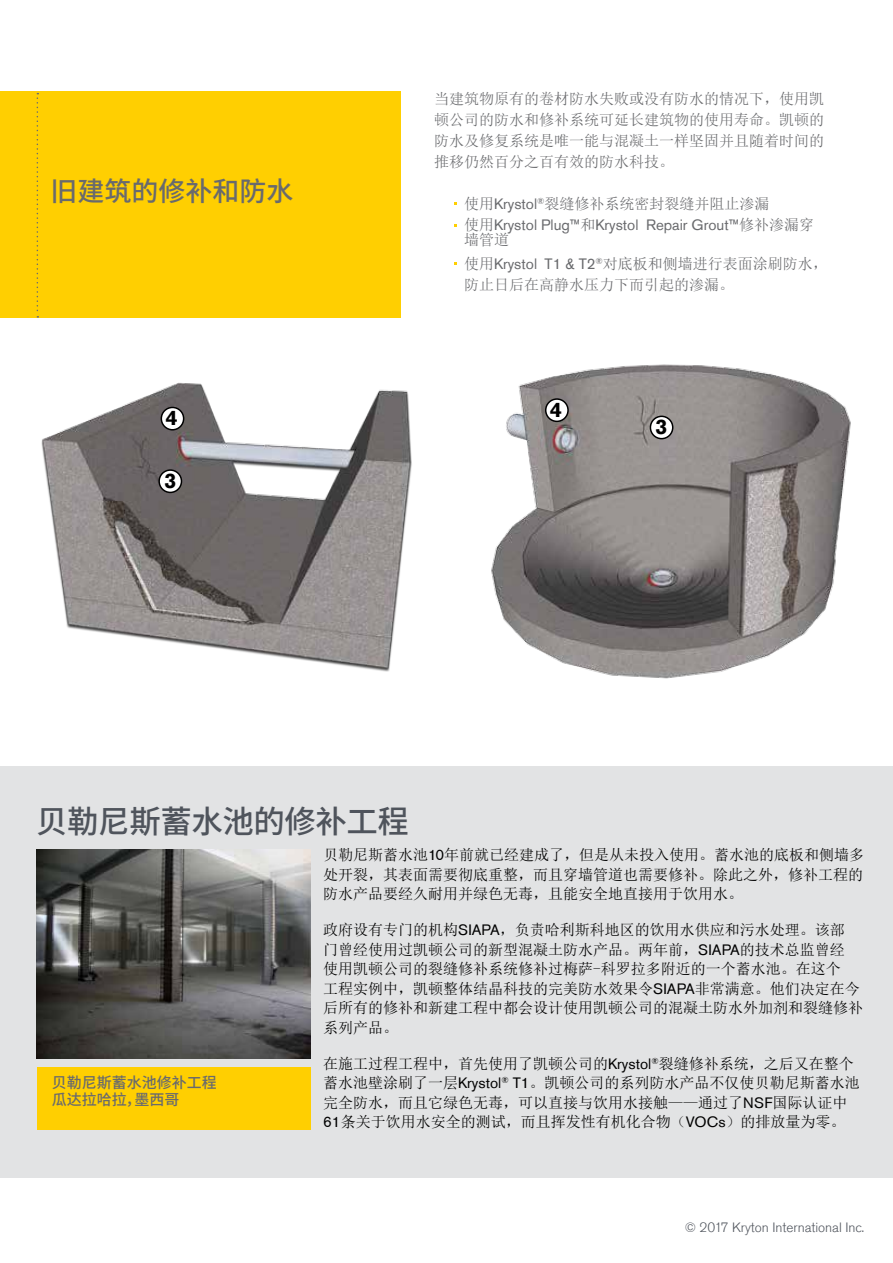
<style>
.page{position:relative;width:893px;height:1263px;background:#fff}
.page>*{position:absolute;margin:0;border:0;box-sizing:border-box;transform-origin:0 0}
.t1{font:500 31.5px "Source Han Sans CN";letter-spacing:-.015em;color:#4f545c}
.t2{font:500 27px "Source Han Sans CN";color:#696a6d}
.t3{font:700 21px "Akzidenz Grotesk Std";color:#000}
.t4{font:15px/19.5px "Sim Sun";color:#000}
.t5{font:15px/21px "Sim Sun";color:#696a6d;text-align:justify}
.t6{font:15px "Akzidenz Grotesk Std";color:#696a6d}
.t7{font:500 15px/16.5px "Source Han Sans CN";color:#696a6d}
.t8{font:300 13.5px "Akzidenz Grotesk Std";color:#4f545c}
.s1{font-family:"Akzidenz Grotesk Std"}
.s2{font-family:"Sim Sun"}
</style>
<div class="page">
<div style="left:0;top:91px;width:401px;height:227px;background:#ffcf01"></div>
<svg style="left:37px;top:93px;width:1px;height:225px"></svg>
<img style="left:491px;top:364px;width:360px;height:315px">
<img style="left:41px;top:382px;width:371px;height:290px">
<div style="left:159px;top:470px;width:22px;height:22px;background:#fff;border-radius:50%"></div>
<div style="left:158px;top:469px;width:24px;height:24px;border:2px solid #000;border-radius:50%"></div>
<div style="left:650px;top:416px;width:23px;height:23px;background:#fff;border-radius:50%"></div>
<div style="left:650px;top:416px;width:23px;height:23px;border:2px solid #000;border-radius:50%"></div>
<div style="left:161px;top:407px;width:23px;height:23px;background:#fff;border-radius:50%"></div>
<div style="left:161px;top:407px;width:23px;height:23px;border:2px solid #000;border-radius:50%"></div>
<div style="left:546px;top:399px;width:22px;height:22px;background:#fff;border-radius:50%"></div>
<div style="left:545px;top:398px;width:24px;height:24px;border:2px solid #000;border-radius:50%"></div>
<div style="left:0;top:767px;width:893px;height:411px;background:#e2e3e4"></div>
<div style="left:37px;top:1067px;width:273px;height:62px;background:#ffcf01"></div>
<img style="left:37px;top:849px;width:273px;height:210px">
<h2 class="t2" style="left:50px;top:176px;width:245px">旧建筑的修补和防水</h2>
<h3 class="t3" style="left:166px;top:406px;width:13px">4</h3>
<h3 class="t3" style="left:164px;top:469px;width:13px">3</h3>
<p class="t5" style="left:434px;top:88px;width:391px">当建筑物原有的卷材防水失败或没有防水的情况下，使用凯顿公司的防水和修补系统可延长建筑物的使用寿命。凯顿的防水及修复系统是唯一能与混凝土一样坚固并且随着时间的推移仍然百分之百有效的防水科技。</p>
<p class="t5" style="left:464px;top:193px;width:307px">使用<span class="s1">Krystol</span><sup>®</sup>裂缝修补系统密封裂缝并阻止渗漏</p>
<p class="t6" style="left:464px;top:215px;width:352px"><span class="s2">使用</span>Krystol Plug™<span class="s2">和</span>Krystol Repair Grout™<span class="s2">修补渗漏穿</span></p>
<p class="t5" style="left:464px;top:227px;width:365px;line-height:24px">墙管道<br>使用<span class="s1">Krystol T1 &amp; T2</span><sup>®</sup>对底板和侧墙进行表面涂刷防水，</p>
<p class="t5" style="left:464px;top:274px;width:271px">防止日后在高静水压力下而引起的渗漏。</p>
<h3 class="t3" style="left:550px;top:398px;width:13px">4</h3>
<h3 class="t3" style="left:656px;top:415px;width:13px">3</h3>
<h1 class="t1" style="left:36px;top:803px;width:374px">贝勒尼斯蓄水池的修补工程</h1>
<p class="t7" style="left:52px;top:1075px;width:167px">贝勒尼斯蓄水池修补工程瓜达拉哈拉，墨西哥</p>
<p class="t4" style="left:323px;top:845px;width:542px;text-align:justify">贝勒尼斯蓄水池<span class="s1">10</span>年前就已经建成了，但是从未投入使用。蓄水池的底板和侧墙多处开裂，其表面需要彻底重整，而且穿墙管道也需要修补。除此之外，修补工程的防水产品要经久耐用并绿色无毒，且能安全地直接用于饮用水。</p>
<p class="t4" style="left:323px;top:920px;width:541px">政府设有专门的机构<span class="s1">SIAPA</span>，负责哈利斯科地区的饮用水供应和污水处理。该部门曾经使用过凯顿公司的新型混凝土防水产品。两年前，<span class="s1">SIAPA</span>的技术总监曾经使用凯顿公司的裂缝修补系统修补过梅萨-科罗拉多附近的一个蓄水池。在这个<br>工程实例中，凯顿整体结晶科技的完美防水效果令<span class="s1">SIAPA</span>非常满意。他们决定在今后所有的修补和新建工程中都会设计使用凯顿公司的混凝土防水外加剂和裂缝修补系列产品。</p>
<p class="t4" style="left:323px;top:1054px;width:538px">在施工过程工程中，首先使用了凯顿公司的<span class="s1">Krystol</span><sup>®</sup>裂缝修补系统，之后又在整个蓄水池壁涂刷了一层<span class="s1">Krystol</span><sup>®</sup> <span class="s1">T1</span>。凯顿公司的系列防水产品不仅使贝勒尼斯蓄水池完全防水，而且它绿色无毒，可以直接与饮用水接触——通过了<span class="s1">NSF</span>国际认证中<span class="s1">61</span>条关于饮用水安全的测试，而且挥发性有机化合物（<span class="s1">VOCs</span>）的排放量为零。</p>
<p class="t8" style="left:685px;top:1220px;width:181px">© 2017 Kryton International Inc.</p>
</div>
